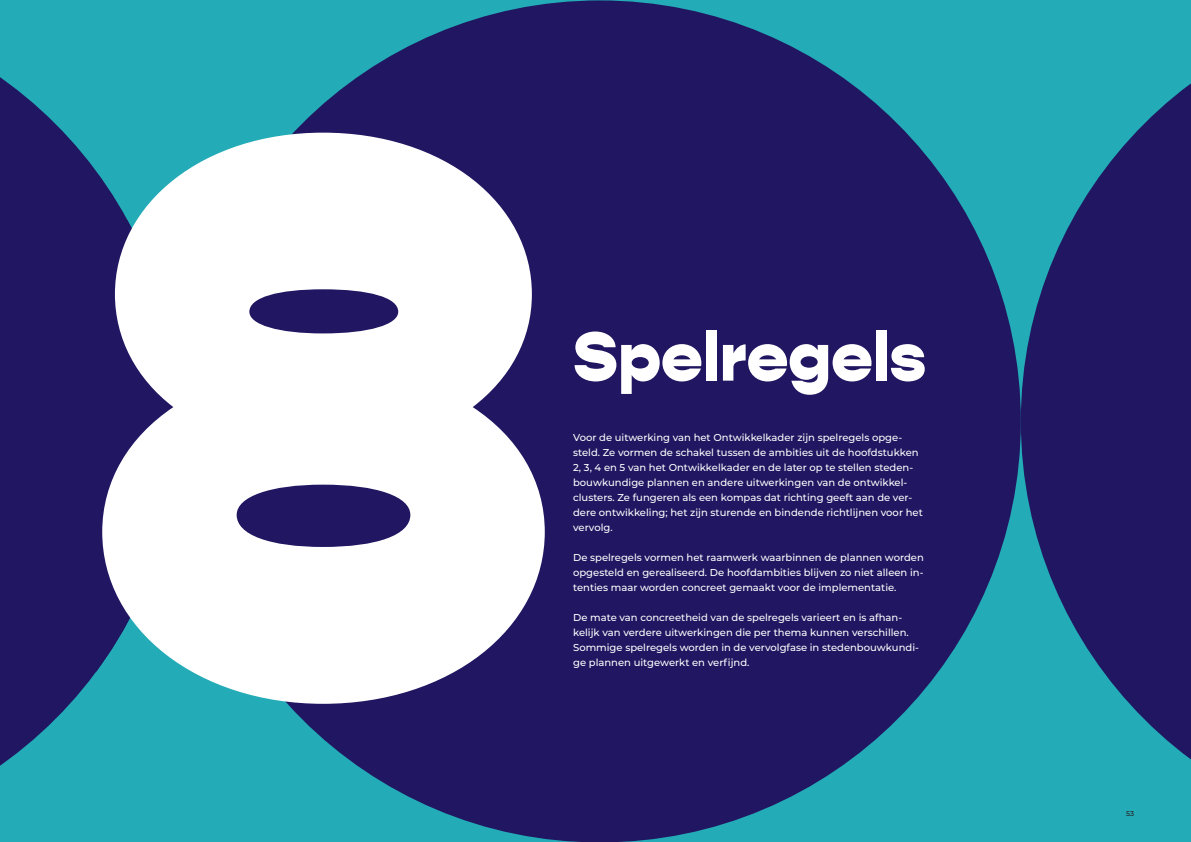
<style>
.page{position:relative;width:1191px;height:842px;background:#23abb7}
.page>*{position:absolute;margin:0;border:0;box-sizing:border-box;transform-origin:0 0}
.t1{font:800 800px "Gopher";color:#fff}
.t2{font:800 70px "Gopher";color:#fff}
.Body{font:500 10px/15px "Montserrat";color:#fff}
.t3{font:500 7px "Montserrat";color:#231f20}
</style>
<div class="page">
<svg style="left:1020px;top:83px;width:171px;height:677px;fill:#201661"></svg>
<div style="left:179px;top:0;width:841px;height:842px;background:#201661;border-radius:50%"></div>
<div style="left:0;top:77px;width:44px;height:689px;background:#201661"></div>
<svg style="left:44px;top:113px;width:135px;height:617px;fill:#201661"></svg>
<p class="t1" style="left:80px;top:-75px;width:489px">8</p>
<h1 class="t2" style="left:573px;top:313px;width:354px">Spelregels</h1>
<p class="Body" style="left:573px;top:430px;width:351px">Voor de uitwerking van het Ontwikkelkader zijn spelregels opge&shy;steld. Ze vormen de schakel tussen de ambities uit de hoofdstukken 2, 3, 4 en 5 van het Ontwikkelkader en de later op te stellen steden&shy;bouwkundige plannen en andere uitwerkingen van de ontwikkel&shy;clusters. Ze fungeren als een kompas dat richting geeft aan de ver&shy;dere ontwikkeling; het zijn sturende en bindende richtlijnen voor het vervolg.</p>
<p class="Body" style="left:573px;top:550px;width:352px;text-align:justify">De spelregels vormen het raamwerk waarbinnen de plannen worden opgesteld en gerealiseerd. De hoofdambities blijven zo niet alleen in&shy;tenties maar worden concreet gemaakt voor de implementatie.</p>
<p class="Body" style="left:573px;top:610px;width:347px">De mate van concreetheid van de spelregels varieert en is afhan&shy;kelijk van verdere uitwerkingen die per thema kunnen verschillen.<br>Sommige spelregels worden in de vervolgfase in stedenbouwkundi&shy;ge plannen uitgewerkt en verfijnd.</p>
<p class="t3" style="left:1126px;top:809px;width:9px">53</p>
</div>
